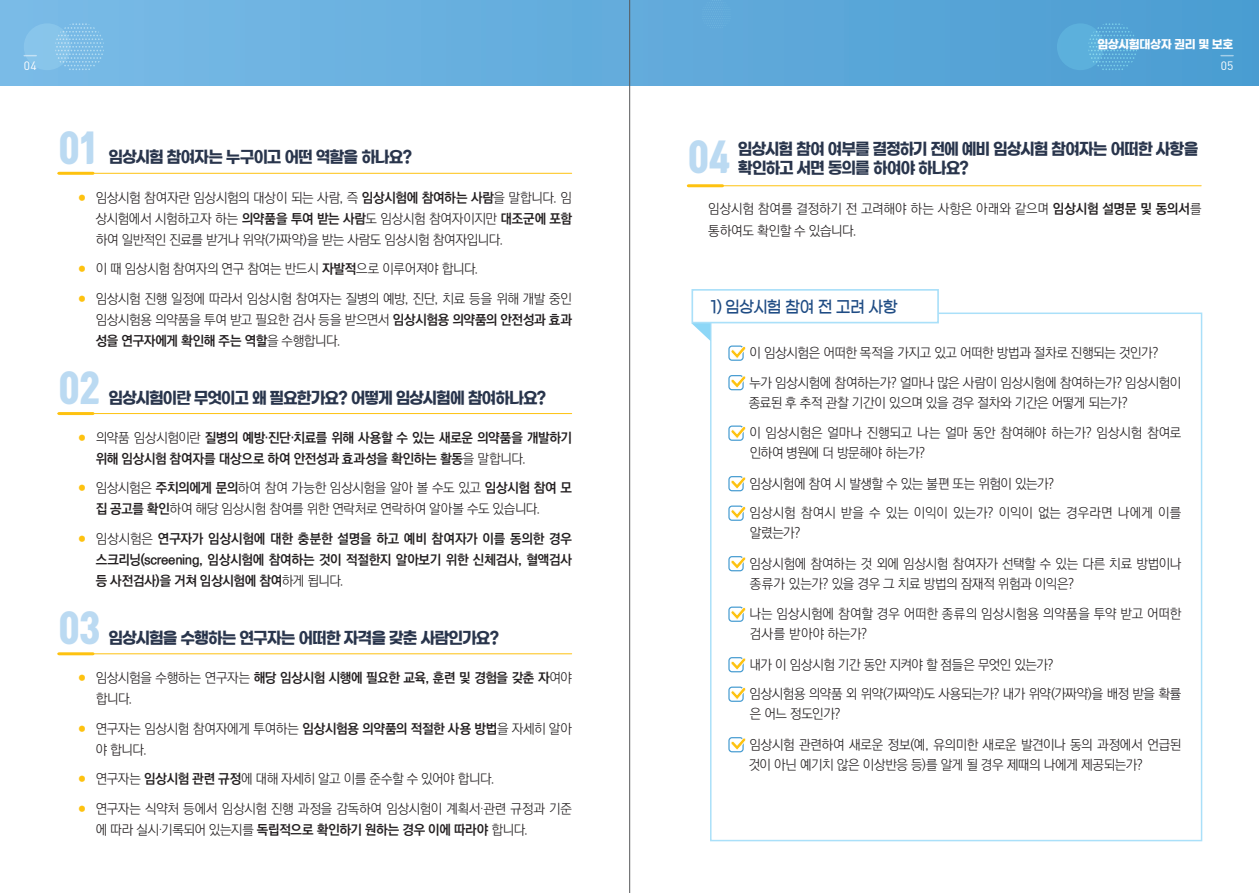
<style>
.page{position:relative;width:1259px;height:893px;background:#fff}
.page>*{position:absolute;margin:0;border:0;box-sizing:border-box;transform-origin:0 0}
.t1{font:37.5px "Tmon Monsori OTF Black";letter-spacing:.005em;color:#bbdaf2;scale:.9 1}
.t2{font:16.5px/19.5px "Gmarket Sans TTF Bold";letter-spacing:-.07em;color:#29354c;scale:.93 1}
.t3{font:16.5px "Gmarket Sans TTF Medium";letter-spacing:-.055em;color:#1f4c84;scale:.93 1}
.t4{font:300 13.5px/21px "Ko Pub World Dotum";letter-spacing:-.025em;color:#231f20}
.t5{font:700 13.5px/21px "Ko Pub World Dotum";letter-spacing:-.025em;color:#231f20}
.t6{font:300 13.5px/21px "Ko Pub World Dotum";letter-spacing:-.005em;color:#231f20}
.t7{font:300 13.5px/20.1px "Ko Pub World Dotum";letter-spacing:.005em;color:#231f20}
.t8{font:12px "Gmarket Sans TTF Bold";letter-spacing:-.035em;color:#fff;scale:.95 1}
.t9{font:12px "DIN Pro";color:#fff}
.s1{font-size:7.5px;color:#fec210}
.s2{font-weight:700}
.s3{font-weight:300;font-size:7.5px;color:#fec210}
.s4{font-weight:300}
</style>
<div class="page">
<div style="left:0;top:0;width:1259px;height:85px;background:linear-gradient(to right,#7abbe7,#4b9cd1)"></div>
<svg style="left:1221px;top:55px;width:12px;height:1px"></svg>
<div style="left:1057px;top:23px;width:46px;height:47px;background:#5cb0dc;border-radius:50%"></div>
<svg style="left:1088px;top:23px;width:49px;height:47px"></svg>
<div style="left:24px;top:23px;width:47px;height:47px;background:#88c5eb;border-radius:50%"></div>
<svg style="left:55px;top:23px;width:49px;height:47px"></svg>
<svg style="left:24px;top:55px;width:12px;height:1px"></svg>
<hr style="left:687px;top:185px;width:514px;height:1px;background:#fec210">
<hr style="left:688px;top:184px;width:34px;height:3px;background:#fec210">
<svg style="left:702px;top:0;width:29px;height:28px"></svg>
<svg style="left:728px;top:345px;width:18px;height:16px"></svg>
<svg style="left:728px;top:375px;width:18px;height:15px"></svg>
<svg style="left:728px;top:425px;width:18px;height:16px"></svg>
<svg style="left:728px;top:476px;width:18px;height:15px"></svg>
<svg style="left:728px;top:506px;width:18px;height:15px"></svg>
<svg style="left:728px;top:556px;width:18px;height:15px"></svg>
<svg style="left:728px;top:607px;width:18px;height:15px"></svg>
<svg style="left:728px;top:657px;width:18px;height:15px"></svg>
<svg style="left:728px;top:687px;width:18px;height:15px"></svg>
<svg style="left:728px;top:737px;width:18px;height:15px"></svg>
<div style="left:710px;top:313px;width:492px;height:528px;border:2px solid #aae0f9"></div>
<svg style="left:691px;top:323px;width:19px;height:18px"></svg>
<div style="left:691px;top:289px;width:248px;height:34px;background:#fff;border:2px solid #aae0f9"></div>
<hr style="left:629px;top:0;width:1px;height:893px;background:#57585a">
<hr style="left:58px;top:653px;width:514px;height:1px;background:#fec210">
<hr style="left:59px;top:652px;width:34px;height:3px;background:#fec210">
<hr style="left:58px;top:173px;width:514px;height:1px;background:#fec210">
<hr style="left:59px;top:172px;width:34px;height:3px;background:#fec210">
<hr style="left:58px;top:413px;width:514px;height:1px;background:#fec210">
<hr style="left:59px;top:412px;width:34px;height:3px;background:#fec210">
<p class="t8" style="left:1097px;top:37px;width:145px">임상시험대상자 권리 및 보호</p>
<p class="t9" style="left:24px;top:57px;width:14px">04</p>
<p class="t9" style="left:1220px;top:57px;width:14px">05</p>
<h1 class="t1" style="left:59px;top:126px;width:46px">01</h1>
<p class="t2" style="left:108px;top:148px;width:328px">임상시험 참여자는 누구이고 어떤 역할을 하나요?</p>
<p class="t4" style="left:96px;top:187px;width:478px;text-align:justify;text-indent:-17px"><span class="s1">●</span> 임상시험 참여자란 임상시험의 대상이 되는 사람, 즉 <span class="s2">임상시험에 참여하는 사람</span>을 말합니다. 임 상시험에서 시험하고자 하는 <span class="s2">의약품을 투여 받는 사람</span>도 임상시험 참여자이지만 <span class="s2">대조군에 포함 </span>하여 일반적인 진료를 받거나 위약(가짜약)을 받는 사람도 임상시험 참여자입니다.</p>
<p class="t4" style="left:79px;top:259px;width:401px"><span class="s1">●</span> 이 때 임상시험 참여자의 연구 참여는 반드시 <span class="s2">자발적</span>으로 이루어져야 합니다.</p>
<p class="t4" style="left:96px;top:288px;width:478px;text-align:justify;text-indent:-17px"><span class="s1">●</span> 임상시험 진행 일정에 따라서 임상시험 참여자는 질병의 예방, 진단, 치료 등을 위해 개발 중인 임상시험용 의약품을 투여 받고 필요한 검사 등을 받으면서 <span class="s2">임상시험용 의약품의 안전성과 효과 성을 연구자에게 확인해 주는 역할</span>을 수행합니다.</p>
<h1 class="t1" style="left:59px;top:366px;width:46px">02</h1>
<p class="t2" style="left:108px;top:389px;width:472px">임상시험이란 무엇이고 왜 필요한가요? 어떻게 임상시험에 참여하나요?</p>
<p class="t5" style="left:96px;top:428px;width:478px;text-indent:-17px"><span class="s3">●</span> <span class="s4">의약품 임상시험이란</span> 질병의 예방·진단·치료를 위해 사용할 수 있는 새로운 의약품을 개발하기 위해 임상시험 참여자를 대상으로 하여 안전성과 효과성을 확인하는 활동<span class="s4">을 말합니다.</span></p>
<p class="t4" style="left:96px;top:478px;width:478px;text-indent:-17px"><span class="s1">●</span> 임상시험은 <span class="s2">주치의에게 문의</span>하여 참여 가능한 임상시험을 알아 볼 수도 있고 <span class="s2">임상시험 참여 모 집 공고를 확인</span>하여 해당 임상시험 참여를 위한 연락처로 연락하여 알아볼 수도 있습니다.</p>
<p class="t5" style="left:96px;top:529px;width:478px;text-align:justify;text-indent:-17px"><span class="s3">●</span> <span class="s4">임상시험은</span> 연구자가 임상시험에 대한 충분한 설명을 하고 예비 참여자가 이를 동의한 경우 스크리닝(screening, 임상시험에 참여하는 것이 적절한지 알아보기 위한 신체검사, 혈액검사 등 사전검사)을 거쳐 임상시험에 참여<span class="s4">하게 됩니다.</span></p>
<h1 class="t1" style="left:59px;top:606px;width:47px">03</h1>
<p class="t2" style="left:108px;top:629px;width:422px">임상시험을 수행하는 연구자는 어떠한 자격을 갖춘 사람인가요?</p>
<p class="t5" style="left:96px;top:668px;width:478px;text-indent:-17px"><span class="s3">●</span> <span class="s4">임상시험을 수행하는 연구자는</span> 해당 임상시험 시행에 필요한 교육, 훈련 및 경험을 갖춘 자<span class="s4">여야 합니다.</span></p>
<p class="t4" style="left:96px;top:718px;width:478px;text-indent:-17px"><span class="s1">●</span> 연구자는 임상시험 참여자에게 투여하는 <span class="s2">임상시험용 의약품의 적절한 사용 방법</span>을 자세히 알아 야 합니다.</p>
<p class="t4" style="left:79px;top:769px;width:417px"><span class="s1">●</span> 연구자는 <span class="s2">임상시험 관련 규정</span>에 대해 자세히 알고 이를 준수할 수 있어야 합니다.</p>
<p class="t4" style="left:96px;top:798px;width:478px;text-indent:-17px"><span class="s1">●</span> 연구자는 식약처 등에서 임상시험 진행 과정을 감독하여 임상시험이 계획서·관련 규정과 기준 에 따라 실시·기록되어 있는지를 <span class="s2">독립적으로 확인하기 원하는 경우 이에 따라야</span> 합니다.</p>
<h1 class="t1" style="left:688px;top:136px;width:47px">04</h1>
<p class="t2" style="left:738px;top:139px;width:497px">임상시험 참여 여부를 결정하기 전에 예비 임상시험 참여자는 어떠한 사항을 확인하고 서면 동의를 하여야 하나요?</p>
<p class="t6" style="left:708px;top:199px;width:495px">임상시험 참여를 결정하기 전 고려해야 하는 사항은 아래와 같으며 <span class="s2">임상시험 설명문 및 동의서</span>를 통하여도 확인할 수 있습니다.</p>
<p class="t3" style="left:710px;top:298px;width:203px">1) 임상시험 참여 전 고려 사항</p>
<p class="t4" style="left:749px;top:339px;width:433px;line-height:29.5px">이 임상시험은 어떠한 목적을 가지고 있고 어떠한 방법과 절차로 진행되는 것인가? 누가 임상시험에 참여하는가? 얼마나 많은 사람이 임상시험에 참여하는가? 임상시험이</p>
<p class="t4" style="left:748px;top:392px;width:381px">종료된 후 추적 관찰 기간이 있으며 있을 경우 절차와 기간은 어떻게 되는가?</p>
<p class="t4" style="left:749px;top:423px;width:433px;line-height:20.1px">이 임상시험은 얼마나 진행되고 나는 얼마 동안 참여해야 하는가? 임상시험 참여로 인하여 병원에 더 방문해야 하는가?</p>
<p class="t4" style="left:749px;top:469px;width:433px;line-height:29.5px">임상시험에 참여 시 발생할 수 있는 불편 또는 위험이 있는가?<br>임상시험 참여시 받을 수 있는 이익이 있는가? 이익이 없는 경우라면 나에게 이를</p>
<p class="t4" style="left:750px;top:523px;width:52px">알렸는가?</p>
<p class="t4" style="left:749px;top:554px;width:433px;line-height:20.1px">임상시험에 참여하는 것 외에 임상시험 참여자가 선택할 수 있는 다른 치료 방법이나 종류가 있는가? 있을 경우 그 치료 방법의 잠재적 위험과 이익은?</p>
<p class="t7" style="left:749px;top:604px;width:433px">나는 임상시험에 참여할 경우 어떠한 종류의 임상시험용 의약품을 투약 받고 어떠한 검사를 받아야 하는가?</p>
<p class="t4" style="left:749px;top:650px;width:433px;line-height:29.5px">내가 이 임상시험 기간 동안 지켜야 할 점들은 무엇인 있는가?<br>임상시험용 의약품 외 위약(가짜약)도 사용되는가? 내가 위약(가짜약)을 배정 받을 확률</p>
<p class="t4" style="left:750px;top:704px;width:92px">은 어느 정도인가?</p>
<p class="t4" style="left:748px;top:735px;width:434px;line-height:20.1px">임상시험 관련하여 새로운 정보(예, 유의미한 새로운 발견이나 동의 과정에서 언급된 것이 아닌 예기치 않은 이상반응 등)를 알게 될 경우 제때의 나에게 제공되는가?</p>
</div>
